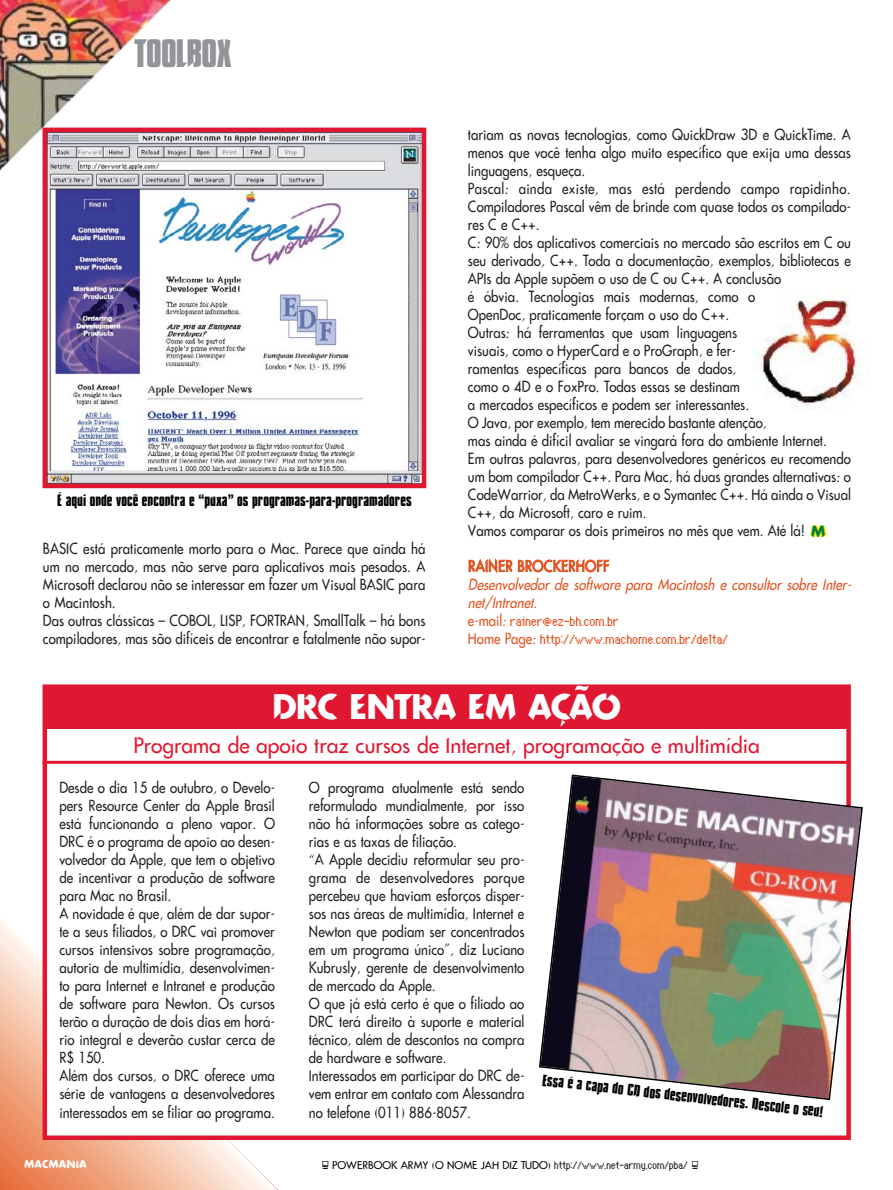
<style>
.page{position:relative;width:893px;height:1190px;background:#fff}
.page>*{position:absolute;margin:0;border:0;box-sizing:border-box;transform-origin:0 0}
.t1{font:700 36px "Compacta Vitima";letter-spacing:-.02em;color:#939497}
.t2{font:700 33px "Futura Vitima";letter-spacing:-.03em;color:#fff}
.t3{font:21px "Futura Vitima";color:#e01731}
.t4{font:15px/18px "Futura Vitima";color:#231f1f;scale:.88 1}
.t5{font:700 15px "Compacta Vitima";color:#000}
.t6{font:italic 15px/18px "Futura Vitima";color:#e3511f;scale:.88 1}
.t7{font:15px/18px "Genoveva";color:#e3511f}
.t8{font:15px "Futura Vitima";letter-spacing:.025em;color:#e3511f;scale:.88 1}
.t9{font:10.5px "Futura Vitima";color:#000}
.t10{font:700 10.5px "Futura Vitima";color:#fff}
.s1{font-weight:700;color:#fff200}
.s2{font-family:"Futura Vitima"}
.s3{font-family:"Genoveva";font-size:12px;color:#231f1f}
.s4{color:#231f1f}
</style>
<div class="page">
<svg style="left:0;top:891px;width:278px;height:299px"></svg>
<div style="left:47px;top:689px;width:799px;height:446px;background:#fff"></div>
<div style="left:43px;top:684px;width:807px;height:456px;border:4px solid #e01731"></div>
<div style="left:45px;top:686px;width:802px;height:42px;background:#e01731"></div>
<img style="left:0;top:0;width:174px;height:173px">
<img style="left:48px;top:133px;width:373px;height:350px">
<div style="left:43px;top:128px;width:383px;height:360px;border:4px solid #e01731"></div>
<img style="left:539px;top:773px;width:324px;height:328px">
<img style="left:753px;top:289px;width:115px;height:121px">
<svg style="left:43px;top:760px;width:807px;height:4px;background:#e74f63"></svg>
<h1 class="t1" style="left:134px;top:37px;width:99px">TOOLBOX</h1>
<p class="t5" style="left:57px;top:493px;width:356px">É aqui onde você encontra e “puxa” os programas-para-programadores</p>
<p class="t4" style="left:43px;top:540px;width:436px">BASIC está praticamente morto para o Mac. Parece que ainda há um no mercado, mas não serve para aplicativos mais pesados. A Microsoft declarou não se interessar em fazer um Visual BASIC para o Macintosh.<br>Das outras clássicas – COBOL, LISP, FORTRAN, SmallTalk – há bons compiladores, mas são difíceis de encontrar e fatalmente não supor-</p>
<p class="t4" style="left:468px;top:126px;width:436px">tariam as novas tecnologias, como QuickDraw 3D e QuickTime. A menos que você tenha algo muito específico que exija uma dessas linguagens, esqueça.<br>Pascal: ainda existe, mas está perdendo campo rapidinho.<br>Compiladores Pascal vêm de brinde com quase todos os compilado&shy;res C e C++.<br>C: 90% dos aplicativos comerciais no mercado são escritos em C ou seu derivado, C++. Toda a documentação, exemplos, bibliotecas e APIs da Apple supõem o uso de C ou C++. A conclusão<br>é óbvia. Tecnologias mais modernas, como o<br>OpenDoc, praticamente forçam o uso do C++.<br>Outras: há ferramentas que usam linguagens<br>visuais, como o HyperCard e o ProGraph, e fer-<br>ramentas específicas para bancos de dados,<br>como o 4D e o FoxPro. Todas essas se destinam<br>a mercados específicos e podem ser interessantes.<br>O Java, por exemplo, tem merecido bastante atenção,<br>mas ainda é difícil avaliar se vingará fora do ambiente Internet.<br>Em outras palavras, para desenvolvedores genéricos eu recomendo um bom compilador C++. Para Mac, há duas grandes alternativas: o CodeWarrior, da MetroWerks, e o Symantec C++. Há ainda o Visual C++, da Microsoft, caro e ruim.<br>Vamos comparar os dois primeiros no mês que vem. Até lá! <span class="s1">MM</span></p>
<p class="t8" style="left:468px;top:558px;width:162px">RAINER BROCKERHOFF</p>
<p class="t6" style="left:468px;top:576px;width:440px">Desenvolvedor de software para Macintosh e consultor sobre Inter&shy;net/Intranet.</p>
<p class="t7" style="left:468px;top:611px;width:262px"><span class="s2">e-mail:</span> rainer@ez-bh.com.br<br><span class="s2">Home Page:</span> http://www.machome.com.br/delta/</p>
<h2 class="t2" style="left:272px;top:692px;width:351px">DRC ENTRA EM AÇÃO</h2>
<h3 class="t3" style="left:133px;top:734px;width:628px">Programa de apoio traz cursos de Internet, programação e multimídia</h3>
<p class="t4" style="left:59px;top:779px;width:246px">Desde o dia 15 de outubro, o Develo&shy;pers Resource Center da Apple Brasil está funcionando a pleno vapor. O DRC é o programa de apoio ao desen&shy;volvedor da Apple, que tem o objetivo de incentivar a produção de software para Mac no Brasil.<br>A novidade é que, além de dar supor&shy;te a seus filiados, o DRC vai promover cursos intensivos sobre programação, autoria de multimídia, desenvolvimen&shy;to para Internet e Intranet e produção de software para Newton. Os cursos terão a duração de dois dias em horá&shy;rio integral e deverão custar cerca de R$ 150.<br>Além dos cursos, o DRC oferece uma série de vantagens a desenvolvedores interessados em se filiar ao programa.</p>
<p class="t4" style="left:309px;top:779px;width:246px">O programa atualmente está sendo reformulado mundialmente, por isso não há informações sobre as catego&shy;rias e as taxas de filiação.<br>“A Apple decidiu reformular seu pro&shy;grama de desenvolvedores porque percebeu que haviam esforços disper&shy;sos nas áreas de multimídia, Internet e Newton que podiam ser concentrados em um programa único”, diz Luciano Kubrusly, gerente de desenvolvimento de mercado da Apple.<br>O que já está certo é que o filiado ao DRC terá direito à suporte e material técnico, além de descontos na compra de hardware e software.<br>Interessados em participar do DRC de&shy;vem entrar em contato com Alessandra no telefone (011) 886-8057.</p>
<p class="t5" style="left:543px;top:1074px;width:284px;rotate:6deg">Essa é a capa do CD dos desenvolvedores. Descole o seu!</p>
<p class="t10" style="left:24px;top:1159px;width:64px">MACMANIA</p>
<p class="t9" style="left:322px;top:1159px;width:379px">‡ POWERBOOK ARMY (O NOME JAH DIZ TUDO) <span class="s3">http://www.net-army.com/pba/</span> <span class="s4">‡</span></p>
</div>
